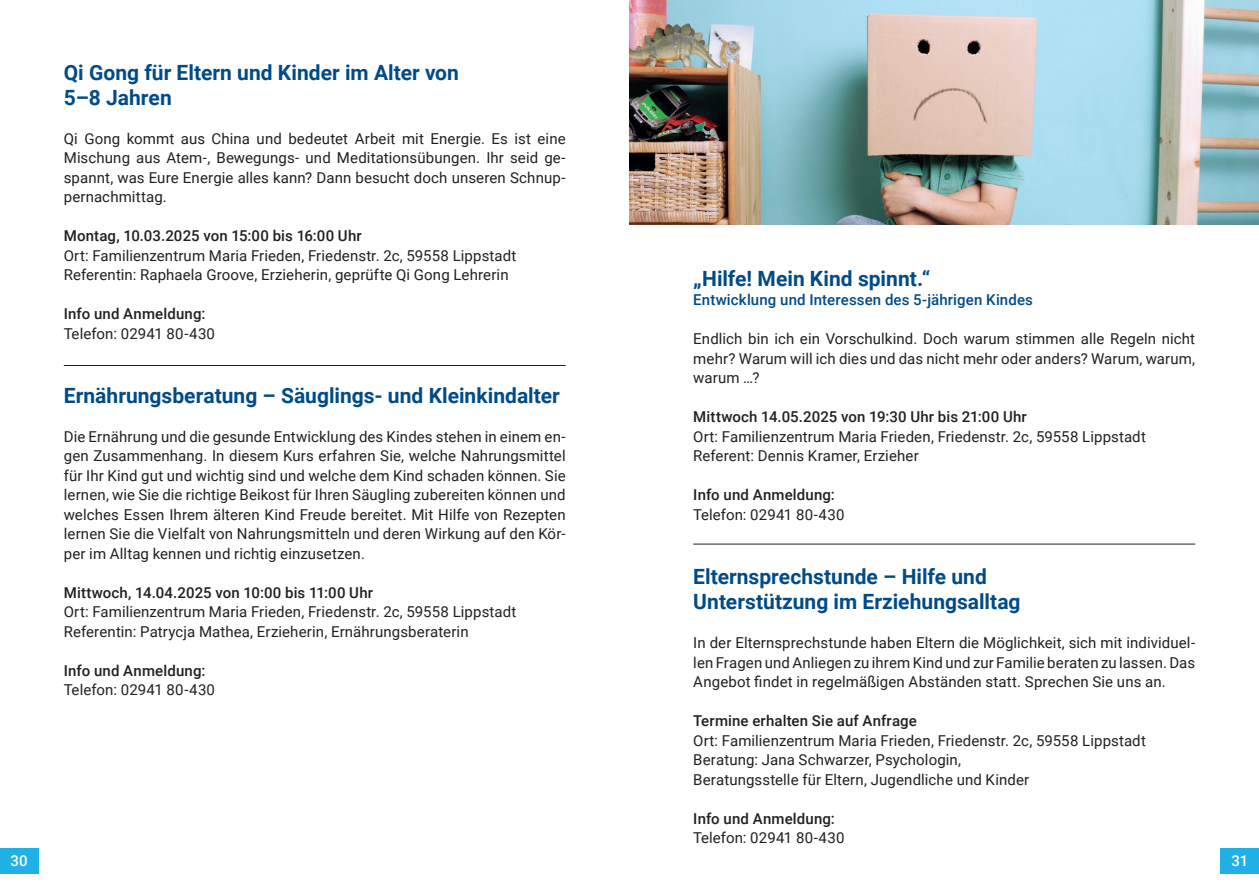
<style>
.page{position:relative;width:1259px;height:893px;background:#fff}
.page>*{position:absolute;margin:0;border:0;box-sizing:border-box;transform-origin:0 0}
.t1{font:700 21px/25.2px "Roboto";color:#004b87}
.t2{font:15px/19.5px "Roboto";letter-spacing:.005em;color:#231f20;text-align:justify}
.t3{font:500 15px "Roboto";letter-spacing:.01em;color:#231f20}
.t4{font:500 15px "Roboto";letter-spacing:.01em;color:#004b87}
.t5{font:500 15px "Roboto";color:#fff}
</style>
<div class="page">
<hr style="left:64px;top:365px;width:502px;height:1px;background:#231f20">
<hr style="left:693px;top:544px;width:502px;height:1px;background:#231f20">
<img style="left:629px;top:0;width:630px;height:224px">
<div style="left:0;top:848px;width:38px;height:26px;background:#1fb0e6"></div>
<div style="left:1220px;top:848px;width:39px;height:26px;background:#1fb0e6"></div>
<h1 class="t1" style="left:64px;top:59px;width:397px">Qi Gong für Eltern und Kinder im Alter von<br>5–8 Jahren</h1>
<p class="t2" style="left:64px;top:128px;width:503px">Qi Gong kommt aus China und bedeutet Arbeit mit Energie. Es ist eine Mischung aus Atem-, Bewegungs- und Meditationsübungen. Ihr seid ge&shy;spannt, was Eure Energie alles kann? Dann besucht doch unseren Schnup&shy;pernachmittag.</p>
<p class="t3" style="left:64px;top:225px;width:299px">Montag, 10.03.2025 von 15:00 bis 16:00 Uhr</p>
<p class="t2" style="left:64px;top:245px;width:454px">Ort: Familienzentrum Maria Frieden, Friedenstr. 2c, 59558 Lippstadt<br>Referentin: Raphaela Groove, Erzieherin, geprüfte Qi Gong Lehrerin</p>
<p class="t3" style="left:64px;top:303px;width:143px">Info und Anmeldung:</p>
<p class="t2" style="left:64px;top:323px;width:153px">Telefon: 02941 80-430</p>
<h1 class="t1" style="left:64px;top:382px;width:497px">Ernährungsberatung – Säuglings- und Kleinkindalter</h1>
<p class="t2" style="left:64px;top:426px;width:503px">Die Ernährung und die gesunde Entwicklung des Kindes stehen in einem en&shy;gen Zusammenhang. In diesem Kurs erfahren Sie, welche Nahrungsmittel für Ihr Kind gut und wichtig sind und welche dem Kind schaden können. Sie lernen, wie Sie die richtige Beikost für Ihren Säugling zubereiten können und welches Essen Ihrem älteren Kind Freude bereitet. Mit Hilfe von Rezepten lernen Sie die Vielfalt von Nahrungsmitteln und deren Wirkung auf den Kör&shy;per im Alltag kennen und richtig einzusetzen.</p>
<p class="t3" style="left:64px;top:582px;width:311px">Mittwoch, 14.04.2025 von 10:00 bis 11:00 Uhr</p>
<p class="t2" style="left:64px;top:602px;width:454px">Ort: Familienzentrum Maria Frieden, Friedenstr. 2c, 59558 Lippstadt<br>Referentin: Patrycja Mathea, Erzieherin, Ernährungsberaterin</p>
<p class="t3" style="left:64px;top:660px;width:143px">Info und Anmeldung:</p>
<p class="t2" style="left:64px;top:680px;width:153px">Telefon: 02941 80-430</p>
<h1 class="t1" style="left:693px;top:265px;width:238px">„Hilfe! Mein Kind spinnt.“</h1>
<p class="t4" style="left:693px;top:289px;width:341px">Entwicklung und Interessen des 5-jährigen Kindes</p>
<p class="t2" style="left:693px;top:329px;width:503px">Endlich bin ich ein Vorschulkind. Doch warum stimmen alle Regeln nicht mehr? Warum will ich dies und das nicht mehr oder anders? Warum, warum, warum …?</p>
<p class="t3" style="left:693px;top:406px;width:335px">Mittwoch 14.05.2025 von 19:30 Uhr bis 21:00 Uhr</p>
<p class="t2" style="left:693px;top:426px;width:454px">Ort: Familienzentrum Maria Frieden, Friedenstr. 2c, 59558 Lippstadt<br>Referent: Dennis Kramer, Erzieher</p>
<p class="t3" style="left:693px;top:484px;width:143px">Info und Anmeldung:</p>
<p class="t2" style="left:693px;top:504px;width:153px">Telefon: 02941 80-430</p>
<h1 class="t1" style="left:693px;top:563px;width:329px">Elternsprechstunde – Hilfe und<br>Unterstützung im Erziehungsalltag</h1>
<p class="t2" style="left:693px;top:633px;width:503px">In der Elternsprechstunde haben Eltern die Möglichkeit, sich mit individuel&shy;len Fragen und Anliegen zu ihrem Kind und zur Familie beraten zu lassen. Das Angebot findet in regelmäßigen Abständen statt. Sprechen Sie uns an.</p>
<p class="t3" style="left:693px;top:710px;width:225px">Termine erhalten Sie auf Anfrage</p>
<p class="t2" style="left:693px;top:730px;width:454px;text-align:left">Ort: Familienzentrum Maria Frieden, Friedenstr. 2c, 59558 Lippstadt<br>Beratung: Jana Schwarzer, Psychologin,<br>Beratungsstelle für Eltern, Jugendliche und Kinder</p>
<p class="t3" style="left:693px;top:808px;width:143px">Info und Anmeldung:</p>
<p class="t2" style="left:693px;top:828px;width:153px">Telefon: 02941 80-430</p>
<p class="t5" style="left:11px;top:850px;width:19px">30</p>
<p class="t5" style="left:1231px;top:850px;width:18px">31</p>
</div>
